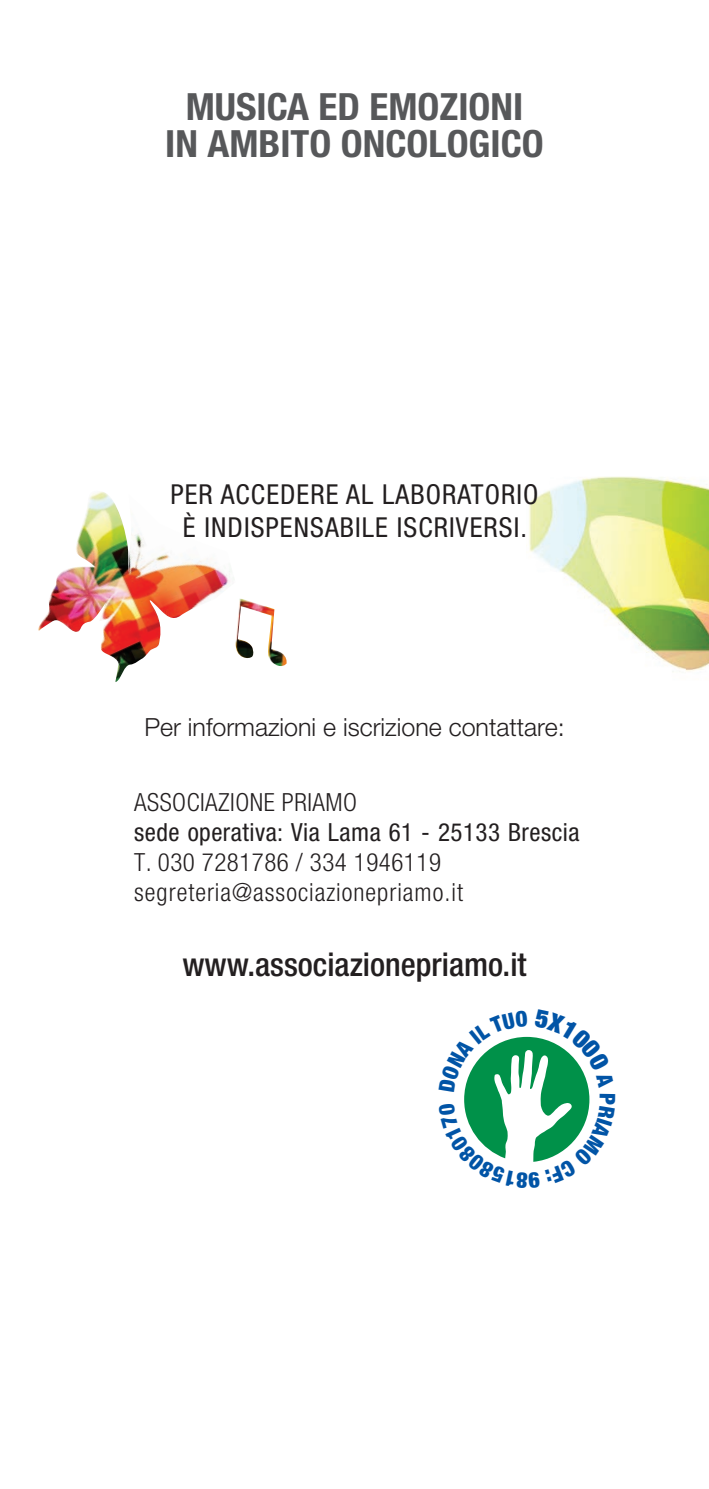
<style>
.page{position:relative;width:709px;height:1489px;background:#fff}
.page>*{position:absolute;margin:0;border:0;box-sizing:border-box;transform-origin:0 0}
.t1{font:700 condensed 37.5px/36.8px "Helvetica Neue";color:#57585a;text-align:center;scale:1.05 1}
.t2{font:500 condensed 32.5px "Helvetica Neue";color:#231f20}
.t3{font:condensed 27.5px/32.5px "Helvetica Neue";letter-spacing:.04em;color:#231f20;text-align:center}
.t4{font:300 condensed 25px/30px "Helvetica Neue";letter-spacing:.04em;color:#231f20}
.t5{font:300 25px "Helvetica Neue";color:#231f20}
.t6{font:25px "Helvetica Neue LT 57 Cn";letter-spacing:.02em;color:#231f20}
.t7{font:300 condensed 25px "Helvetica Neue";letter-spacing:.02em;color:#231f20}
.s1{font-family:"Helvetica Neue LT 47 Lt Cn";font-weight:400;font-stretch:normal}
</style>
<div class="page">
<img style="left:529px;top:476px;width:180px;height:196px">
<img style="left:38px;top:492px;width:192px;height:190px">
<img style="left:235px;top:598px;width:52px;height:68px">
<svg style="left:464px;top:1036px;width:126px;height:126px"></svg>
<h1 class="t1" style="left:165px;top:88px;width:362px">MUSICA ED EMOZIONI<br>IN AMBITO ONCOLOGICO</h1>
<p class="t3" style="left:170px;top:478px;width:369px">PER ACCEDERE AL LABORATORIO<br>È INDISPENSABILE ISCRIVERSI.</p>
<p class="t5" style="left:144px;top:712px;width:422px">Per informazioni e iscrizione contattare:</p>
<p class="t7" style="left:134px;top:787px;width:224px">ASSOCIAZIONE PRIAMO</p>
<p class="t6" style="left:134px;top:817px;width:447px">sede operativa: Via Lama 61 - 25133 Brescia</p>
<p class="t4" style="left:134px;top:846px;width:330px">T. 030 7281786 / <span class="s1">334 1946119 </span>segreteria@associazionepriamo.it</p>
<h2 class="t2" style="left:182px;top:945px;width:346px">www.associazionepriamo.it</h2>
</div>
